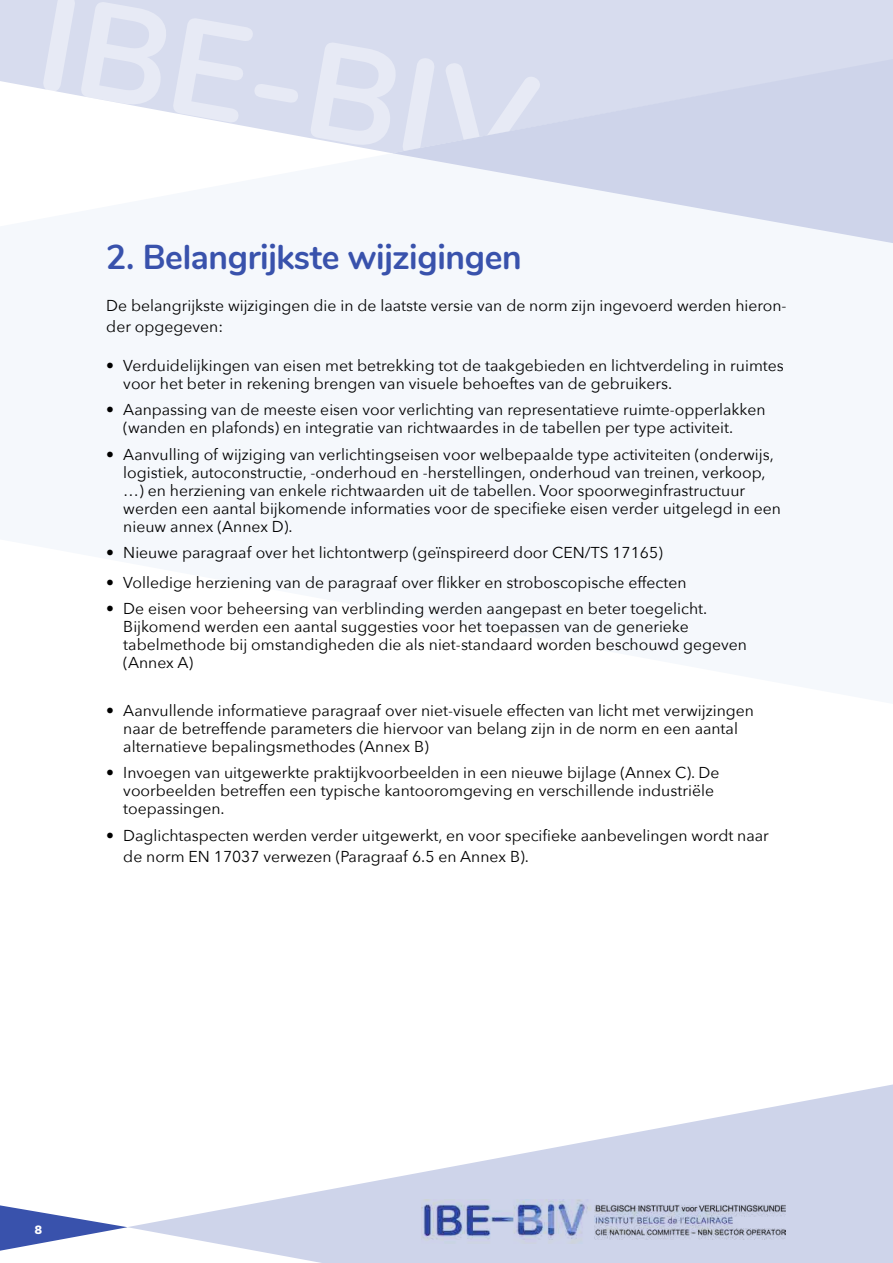
<style>
.page{position:relative;width:893px;height:1263px;background:#fff}
.page>*{position:absolute;margin:0;border:0;box-sizing:border-box;transform-origin:0 0}
.t1{font:700 34.5px "Nunito";letter-spacing:-.01em;color:#3952ac}
.t2{font:15.75px/18px "Avenir Next";color:#000}
.t3{font:900 12px "Nunito";color:#fff}
</style>
<div class="page">
<div style="left:0;top:0;width:893px;height:224px;background:#d7dcee"></div>
<svg style="left:128px;top:1084px;width:765px;height:179px;fill:#ced4ea"></svg>
<svg style="left:0;top:81px;width:893px;height:163px"></svg>
<svg style="left:392px;top:81px;width:501px;height:162px;fill:#ced4ea"></svg>
<svg style="left:0;top:1205px;width:128px;height:46px"></svg>
<img style="left:422px;top:1199px;width:363px;height:45px">
<h1 class="t1" style="left:106px;top:231px;width:417px">2. Belangrijkste wijzigingen</h1>
<p class="t2" style="left:106px;top:294px;width:682px;line-height:21px">De belangrijkste wijzigingen die in de laatste versie van de norm zijn ingevoerd werden hieron&shy;der opgegeven:</p>
<p class="t2" style="left:123px;top:356px;width:662px;text-indent:-17px">• Verduidelijkingen van eisen met betrekking tot de taakgebieden en lichtverdeling in ruimtes voor het beter in rekening brengen van visuele behoeftes van de gebruikers.</p>
<p class="t2" style="left:123px;top:400px;width:644px;text-indent:-17px">• Aanpassing van de meeste eisen voor verlichting van representatieve ruimte-opperlakken (wanden en plafonds) en integratie van richtwaardes in de tabellen per type activiteit.</p>
<p class="t2" style="left:123px;top:445px;width:659px;text-indent:-17px">• Aanvulling of wijziging van verlichtingseisen voor welbepaalde type activiteiten (onderwijs, logistiek, autoconstructie, -onderhoud en -herstellingen, onderhoud van treinen, verkoop, …) en herziening van enkele richtwaarden uit de tabellen. Voor spoorweginfrastructuur werden een aantal bijkomende informaties voor de specifieke eisen verder uitgelegd in een nieuw annex (Annex D).</p>
<p class="t2" style="left:106px;top:543px;width:558px">• Nieuwe paragraaf over het lichtontwerp (geïnspireerd door CEN/TS 17165)</p>
<p class="t2" style="left:106px;top:573px;width:582px">• Volledige herziening van de paragraaf over flikker en stroboscopische effecten</p>
<p class="t2" style="left:123px;top:599px;width:625px;text-indent:-17px">• De eisen voor beheersing van verblinding werden aangepast en beter toegelicht.<br>Bijkomend werden een aantal suggesties voor het toepassen van de generieke tabelmethode bij omstandigheden die als niet-standaard worden beschouwd gegeven (Annex A)</p>
<p class="t2" style="left:123px;top:701px;width:632px;text-indent:-17px">• Aanvullende informatieve paragraaf over niet-visuele effecten van licht met verwijzingen naar de betreffende parameters die hiervoor van belang zijn in de norm en een aantal alternatieve bepalingsmethodes (Annex B)</p>
<p class="t2" style="left:123px;top:763px;width:598px;text-indent:-17px">• Invoegen van uitgewerkte praktijkvoorbeelden in een nieuwe bijlage (Annex C). De voorbeelden betreffen een typische kantooromgeving en verschillende industriële toepassingen.</p>
<p class="t2" style="left:123px;top:824px;width:647px;line-height:21px;text-indent:-17px">• Daglichtaspecten werden verder uitgewerkt, en voor specifieke aanbevelingen wordt naar de norm EN 17037 verwezen (Paragraaf 6.5 en Annex B).</p>
<p class="t3" style="left:35px;top:1221px;width:9px">8</p>
</div>
